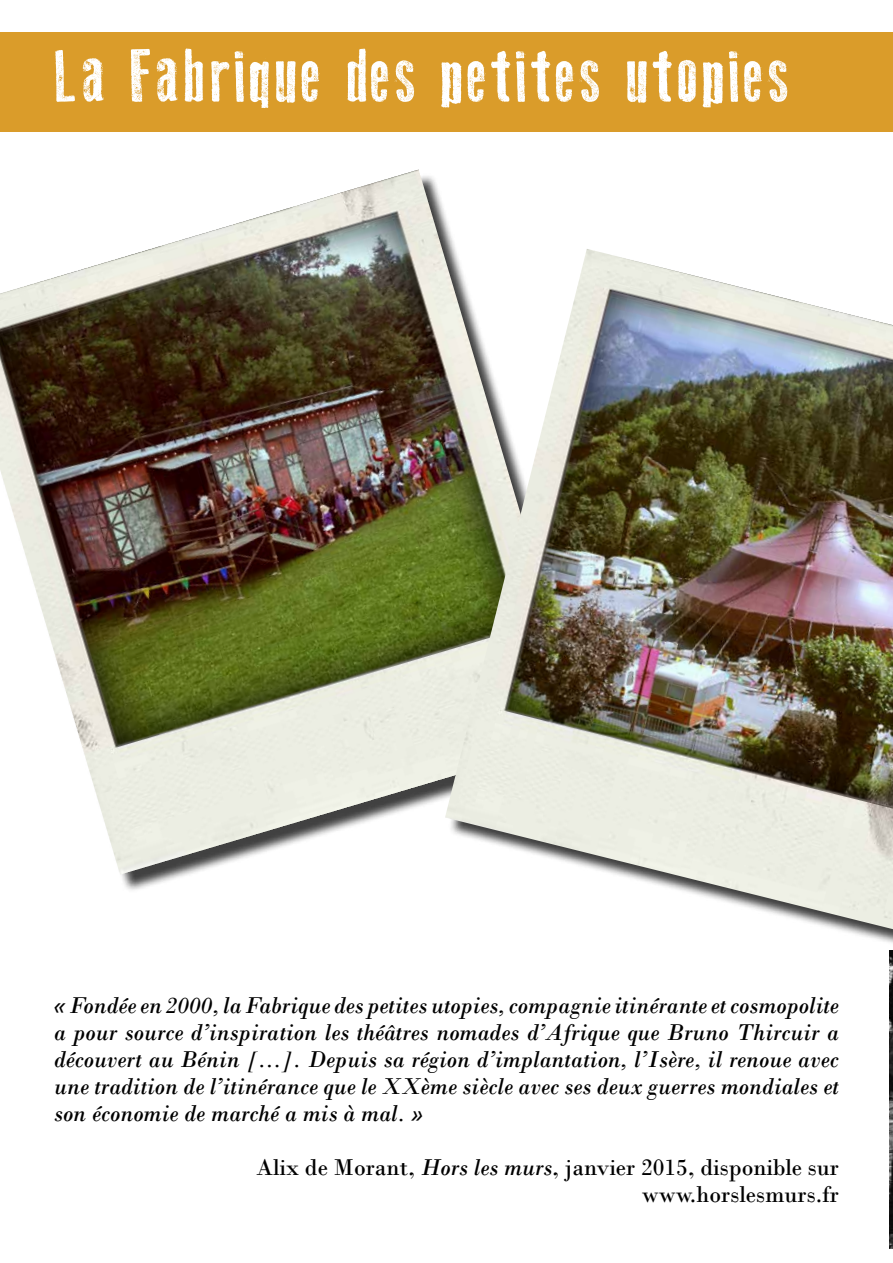
<style>
.page{position:relative;width:893px;height:1263px;background:#fff}
.page>*{position:absolute;margin:0;border:0;box-sizing:border-box;transform-origin:0 0}
.t1{font:73.5px "Old Press";letter-spacing:.05em;color:#fff}
.t2{font:italic 24px/27px "Bodoni";color:#000;text-align:justify}
.t3{font:24px/27px "Bodoni";color:#000;text-align:right}
.s1{font-style:italic}
</style>
<div class="page">
<div style="left:0;top:32px;width:893px;height:100px;background:#da9c2a"></div>
<div style="left:0;top:173px;width:605px;height:720px;background:#000;opacity:.75"></div>
<img style="left:0;top:169px;width:586px;height:706px">
<img style="left:445px;top:249px;width:448px;height:680px">
<img style="left:890px;top:950px;width:3px;height:298px">
<h1 class="t1" style="left:55px;top:35px;width:735px">La Fabrique des petites utopies</h1>
<p class="t2" style="left:54px;top:992px;width:786px">« Fondée en 2000, la Fabrique des petites utopies, compagnie itinérante et cosmopolite a pour source d’inspiration les théâtres nomades d’Afrique que Bruno Thircuir a découvert au Bénin [...]. Depuis sa région d’implantation, l’Isère, il renoue avec une tradition de l’itinérance que le XXème siècle avec ses deux guerres mondiales et son économie de marché a mis à mal. »</p>
<p class="t3" style="left:256px;top:1154px;width:584px">Alix de Morant, <span class="s1">Hors les murs</span>, janvier 2015, disponible sur www.horslesmurs.fr</p>
</div>
